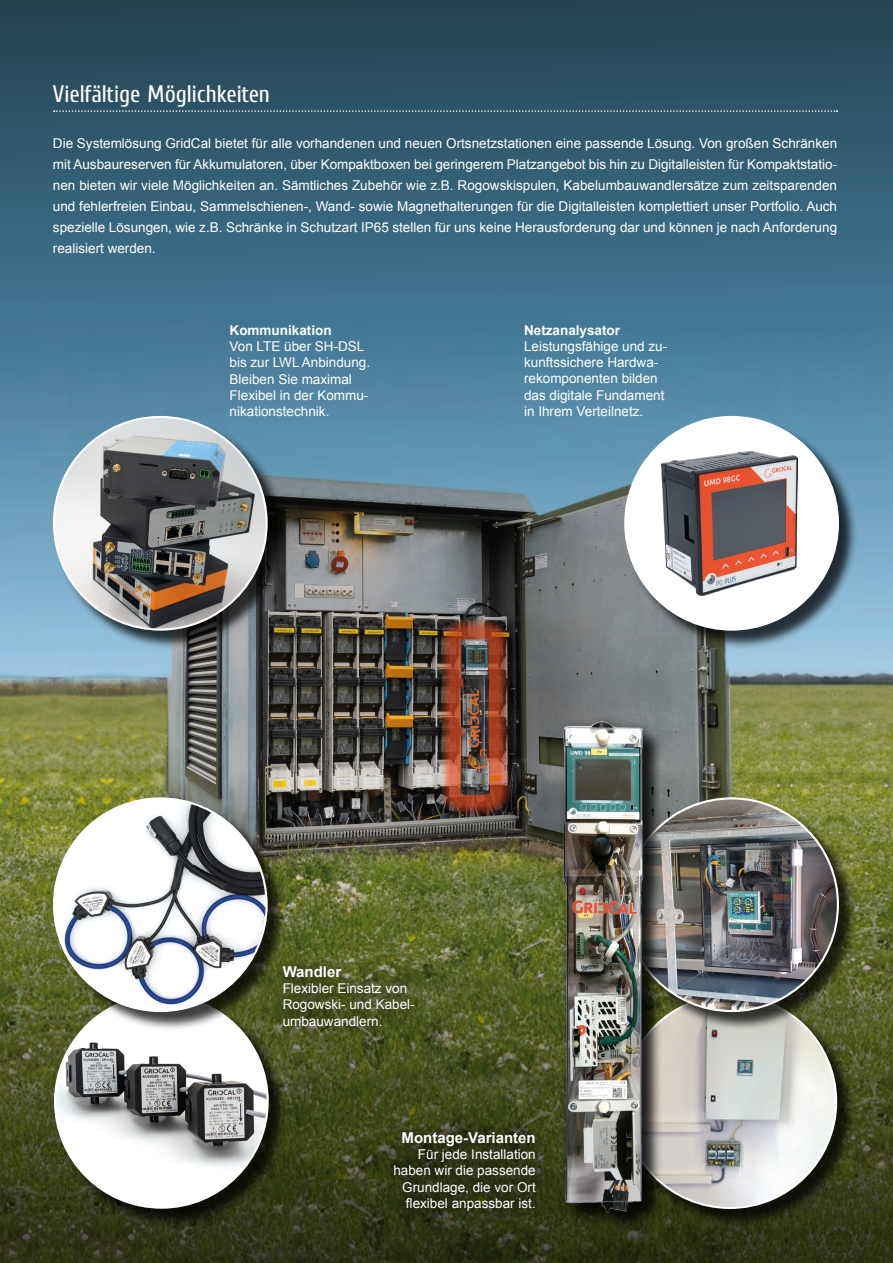
<style>
.page{position:relative;width:893px;height:1263px;background:#fff}
.page>*{position:absolute;margin:0;border:0;box-sizing:border-box;transform-origin:0 0}
.t1{font:24px "Cuprum";color:#fff}
.t2{font:700 15px "Arial";color:#fff}
.t3{font:13.5px/16.2px "Arial";color:#fff}
.t4{font:700 13.5px "Arial";color:#fff}
</style>
<div class="page">
<img style="left:0;top:0;width:893px;height:1263px">
<svg style="left:54px;top:110px;width:783px;height:2px;background:#66818f"></svg>
<div style="left:624px;top:996px;width:232px;height:232px;background:#000;opacity:.75"></div>
<img style="left:623px;top:995px;width:213px;height:213px;border-radius:106px">
<div style="left:56px;top:996px;width:232px;height:231px;background:#000;opacity:.75"></div>
<img style="left:55px;top:995px;width:213px;height:213px;border-radius:106px">
<div style="left:626px;top:799px;width:232px;height:232px;background:#000;opacity:.75"></div>
<img style="left:625px;top:798px;width:213px;height:213px;border-radius:106px">
<div style="left:626px;top:418px;width:232px;height:231px;background:#000;opacity:.75"></div>
<div style="left:625px;top:417px;width:213px;height:212px;background:#fff;border-radius:50%"></div>
<div style="left:55px;top:418px;width:231px;height:231px;background:#000;opacity:.75"></div>
<img style="left:54px;top:417px;width:213px;height:212px;border-radius:106px">
<img style="left:553px;top:706px;width:110px;height:524px">
<svg style="left:270px;top:952px;width:156px;height:87px;background:#4d5524"></svg>
<svg style="left:380px;top:1118px;width:169px;height:104px;background:#2f3515"></svg>
<img style="left:662px;top:451px;width:136px;height:144px">
<div style="left:55px;top:799px;width:231px;height:232px;background:#000;opacity:.75"></div>
<img style="left:54px;top:798px;width:213px;height:213px;border-radius:106px">
<h1 class="t1" style="left:53px;top:80px;width:218px">Vielfältige Möglichkeiten</h1>
<p class="t3" style="left:53px;top:133px;width:786px;line-height:21px;text-align:justify">Die Systemlösung GridCal bietet für alle vorhandenen und neuen Ortsnetzstationen eine passende Lösung. Von großen Schränken mit Ausbaureserven für Akkumulatoren, über Kompaktboxen bei geringerem Platzangebot bis hin zu Digitalleisten für Kompaktstatio&shy;nen bieten wir viele Möglichkeiten an. Sämtliches Zubehör wie z.B. Rogowskispulen, Kabelumbauwandlersätze zum zeitsparenden und fehlerfreien Einbau, Sammelschienen-, Wand- sowie Magnethalterungen für die Digitalleisten komplettiert unser Portfolio. Auch spezielle Lösungen, wie z.B. Schränke in Schutzart IP65 stellen für uns keine Herausforderung dar und können je nach Anforderung realisiert werden.</p>
<p class="t4" style="left:230px;top:321px;width:104px">Kommunikation</p>
<p class="t3" style="left:230px;top:339px;width:142px">Von LTE über SH-DSL bis zur LWL Anbindung.<br>Bleiben Sie maximal<br>Flexibel in der Kommu&shy;nikationstechnik.</p>
<p class="t4" style="left:524px;top:321px;width:98px">Netzanalysator</p>
<p class="t3" style="left:524px;top:338px;width:145px">Leistungsfähige und zu&shy;kunftssichere Hardwa&shy;rekomponenten bilden das digitale Fundament in Ihrem Verteilnetz.</p>
<p class="t2" style="left:283px;top:962px;width:60px">Wandler</p>
<p class="t3" style="left:283px;top:980px;width:134px">Flexibler Einsatz von<br>Rogowski- und Kabel&shy;umbauwandlern.</p>
<p class="t2" style="left:402px;top:1128px;width:136px">Montage-Varianten</p>
<p class="t3" style="left:393px;top:1146px;width:144px;text-align:right">Für jede Installation haben wir die passende<br>Grundlage, die vor Ort flexibel anpassbar ist.</p>
</div>
